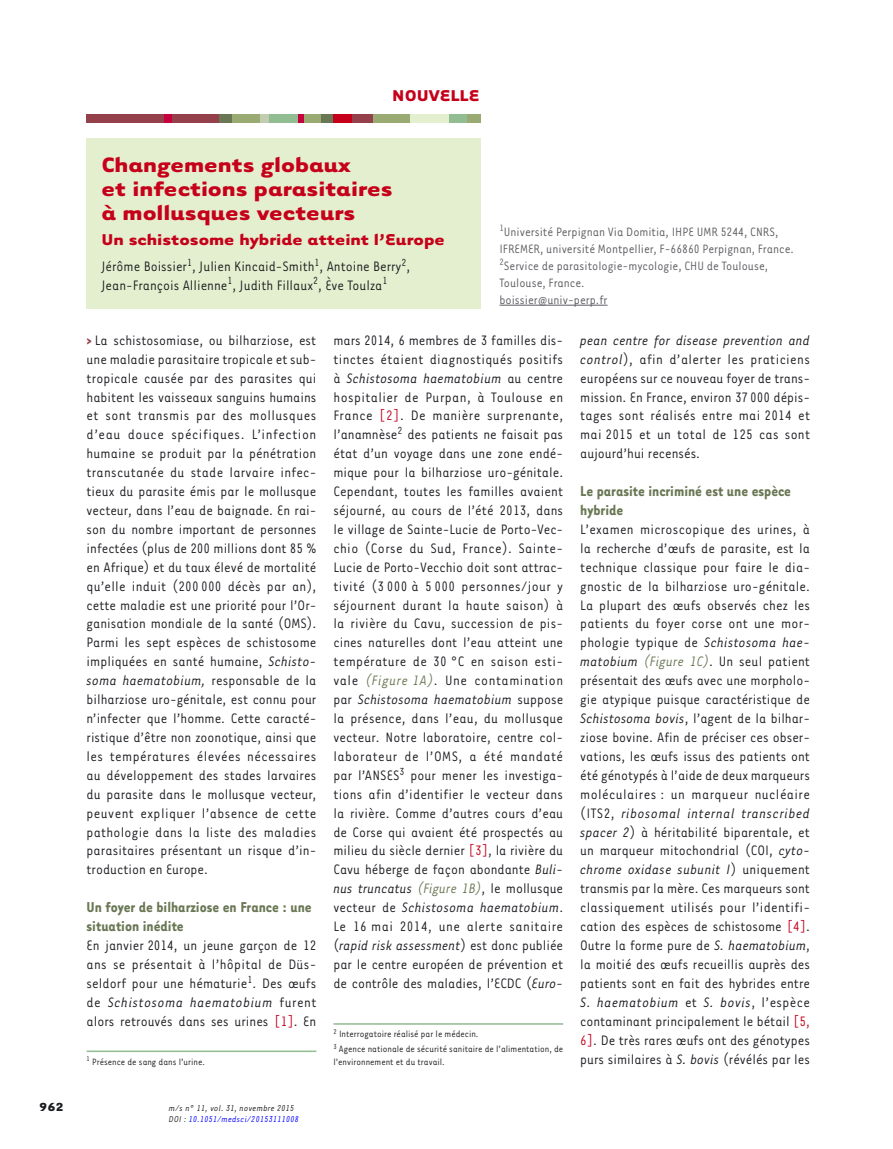
<style>
.page{position:relative;width:893px;height:1149px;background:#fff}
.page>*{position:absolute;margin:0;border:0;box-sizing:border-box;transform-origin:0 0}
.t1{font:700 24px/24px "Tarzana Wide";color:#c6001a}
.t2{font:700 18px "Tarzana Wide";color:#c6001a}
.t3{font:700 16.5px/18.9px "Tarzana Narrow";color:#697754}
.t4{font:15.75px/18.9px "Tarzana Narrow";color:#1b1c20;text-align:justify}
.t5{font:13.95px/17px "Tarzana Narrow";color:#5c5b60}
.t6{font:700 13.5px "Tarzana Wide";color:#1b1c20}
.t7{font:10.5px/14.7px "Tarzana Narrow";color:#1b1c20}
.t8{font:italic 9.75px/11.7px "Tarzana Narrow";letter-spacing:.025em;color:#1b1c20}
.s1{font-weight:700;color:#95414c}
.s2{font-style:italic}
.s3{color:#c4001e}
.s4{color:#00f}
.s5{font-style:italic;color:#697754}
</style>
<div class="page">
<hr style="left:499px;top:305px;width:108px;height:1px;background:#5c5b60">
<hr style="left:87px;top:1050px;width:229px;height:1px;background:#92bc91">
<hr style="left:333px;top:1022px;width:230px;height:2px;background:#92bc91">
<div style="left:87px;top:138px;width:394px;height:170px;background:#e3efce"></div>
<div style="left:87px;top:115px;width:133px;height:8px;background:#95414c"></div>
<div style="left:219px;top:115px;width:27px;height:8px;background:#697754"></div>
<div style="left:319px;top:115px;width:14px;height:8px;background:#697754"></div>
<div style="left:232px;top:115px;width:30px;height:8px;background:#9aaa73"></div>
<div style="left:268px;top:115px;width:30px;height:8px;background:#92bc91"></div>
<div style="left:448px;top:115px;width:20px;height:8px;background:#92bc91"></div>
<div style="left:302px;top:115px;width:18px;height:8px;background:#9aaa73"></div>
<div style="left:467px;top:115px;width:14px;height:8px;background:#9aaa73"></div>
<div style="left:371px;top:115px;width:39px;height:8px;background:#9aaa73"></div>
<div style="left:410px;top:115px;width:38px;height:8px;background:#e3efce"></div>
<div style="left:260px;top:115px;width:9px;height:8px;background:#c2ccb0"></div>
<div style="left:164px;top:115px;width:7px;height:8px;background:#c6003c"></div>
<div style="left:298px;top:115px;width:6px;height:8px;background:#c6003c"></div>
<div style="left:333px;top:115px;width:27px;height:8px;background:#c6001a"></div>
<div style="left:351px;top:115px;width:21px;height:8px;background:#95414c"></div>
<p class="t2" style="left:392px;top:88px;width:89px">NOUVELLE</p>
<h1 class="t1" style="left:101px;top:155px;width:292px">Changements globaux<br>et infections parasitaires à mollusques vecteurs</h1>
<p class="t2" style="left:101px;top:232px;width:345px">Un schistosome hybride atteint l’Europe</p>
<p class="t4" style="left:101px;top:257px;width:310px">Jérôme Boissier<sup>1</sup>, Julien Kincaid-Smith<sup>1</sup>, Antoine Berry<sup>2</sup>,<br>Jean-François Allienne<sup>1</sup>, Judith Fillaux<sup>2</sup>, Ève Toulza<sup>1</sup></p>
<p class="t5" style="left:499px;top:224px;width:296px"><sup>1</sup>Université Perpignan Via Domitia, IHPE UMR 5244, CNRS, IFREMER, université Montpellier, F-66860 Perpignan, France.<br><sup>2</sup>Service de parasitologie-mycologie, CHU de Toulouse, Toulouse, France.<br>boissier@univ-perp.fr</p>
<p class="t4" style="left:87px;top:331px;width:231px"><span class="s1">&gt;</span> La schistosomiase, ou bilharziose, est une maladie parasitaire tropicale et sub&shy;tropicale causée par des parasites qui habitent les vaisseaux sanguins humains et sont transmis par des mollusques d’eau douce spécifiques. L’infection humaine se produit par la pénétration transcutanée du stade larvaire infec&shy;tieux du parasite émis par le mollusque vecteur, dans l’eau de baignade. En rai&shy;son du nombre important de personnes infectées (plus de 200 millions dont 85 % en Afrique) et du taux élevé de mortalité qu’elle induit (200 000 décès par an), cette maladie est une priorité pour l’Or&shy;ganisation mondiale de la santé (OMS).<br>Parmi les sept espèces de schistosome impliquées en santé humaine, <span class="s2">Schisto&shy;soma haematobium,</span> responsable de la bilharziose uro-génitale, est connu pour n’infecter que l’homme. Cette caracté&shy;ristique d’être non zoonotique, ainsi que les températures élevées nécessaires au développement des stades larvaires du parasite dans le mollusque vecteur, peuvent expliquer l’absence de cette pathologie dans la liste des maladies parasitaires présentant un risque d’in&shy;troduction en Europe.</p>
<p class="t3" style="left:87px;top:898px;width:226px">Un foyer de bilharziose en France : une situation inédite</p>
<p class="t4" style="left:87px;top:936px;width:231px">En janvier 2014, un jeune garçon de 12 ans se présentait à l’hôpital de Düs&shy;seldorf pour une hématurie<sup>1</sup>. Des œufs de <span class="s2">Schistosoma haematobium</span> furent alors retrouvés dans ses urines <span class="s3">[1]</span>. En</p>
<p class="t7" style="left:87px;top:1054px;width:120px"><sup>1</sup> Présence de sang dans l’urine.</p>
<p class="t6" style="left:39px;top:1101px;width:26px">962</p>
<p class="t8" style="left:169px;top:1102px;width:131px">m/s n° 11, vol. 31, novembre 2015<br>DOI : <span class="s4">10.1051/medsci/20153111008</span></p>
<p class="t4" style="left:333px;top:331px;width:231px">mars 2014, 6 membres de 3 familles dis&shy;tinctes étaient diagnostiqués positifs à <span class="s2">Schistosoma haematobium</span> au centre hospitalier de Purpan, à Toulouse en France <span class="s3">[2]</span>. De manière surprenante, l’anamnèse<sup>2</sup> des patients ne faisait pas état d’un voyage dans une zone endé&shy;mique pour la bilharziose uro-génitale.<br>Cependant, toutes les familles avaient séjourné, au cours de l’été 2013, dans le village de Sainte-Lucie de Porto-Vec&shy;chio (Corse du Sud, France). Sainte-Lucie de Porto-Vecchio doit sont attrac&shy;tivité (3 000 à 5 000 personnes/jour y séjournent durant la haute saison) à la rivière du Cavu, succession de pis&shy;cines naturelles dont l’eau atteint une température de 30 °C en saison esti&shy;vale <span class="s5">(Figure 1A)</span>. Une contamination par <span class="s2">Schistosoma haematobium</span> suppose la présence, dans l’eau, du mollusque vecteur. Notre laboratoire, centre col&shy;laborateur de l’OMS, a été mandaté par l’ANSES<sup>3</sup> pour mener les investiga&shy;tions afin d’identifier le vecteur dans la rivière. Comme d’autres cours d’eau de Corse qui avaient été prospectés au milieu du siècle dernier <span class="s3">[3]</span>, la rivière du Cavu héberge de façon abondante <span class="s2">Buli&shy;nus truncatus</span> <span class="s5">(Figure 1B)</span>, le mollusque vecteur de <span class="s2">Schistosoma haematobium</span>.<br>Le 16 mai 2014, une alerte sanitaire (<span class="s2">rapid risk assessment</span>) est donc publiée par le centre européen de prévention et de contrôle des maladies, l’ECDC (<span class="s2">Euro-</span></p>
<p class="t7" style="left:333px;top:1027px;width:231px"><sup>2</sup> Interrogatoire réalisé par le médecin.<br><sup>3</sup> Agence nationale de sécurité sanitaire de l’alimentation, de</p>
<p class="t7" style="left:333px;top:1054px;width:113px">l’environnement et du travail.</p>
<p class="t4" style="left:580px;top:331px;width:231px"><span class="s2">pean centre for disease prevention and control</span>), afin d’alerter les praticiens européens sur ce nouveau foyer de trans&shy;mission. En France, environ 37 000 dépis&shy;tages sont réalisés entre mai 2014 et mai 2015 et un total de 125 cas sont aujourd’hui recensés.</p>
<p class="t3" style="left:580px;top:482px;width:212px">Le parasite incriminé est une espèce hybride</p>
<p class="t4" style="left:580px;top:520px;width:231px">L’examen microscopique des urines, à la recherche d’œufs de parasite, est la technique classique pour faire le dia&shy;gnostic de la bilharziose uro-génitale.<br>La plupart des œufs observés chez les patients du foyer corse ont une mor&shy;phologie typique de <span class="s2">Schistosoma hae&shy;matobium</span> <span class="s5">(Figure 1C)</span>. Un seul patient présentait des œufs avec une morpholo&shy;gie atypique puisque caractéristique de <span class="s2">Schistosoma bovis</span>, l’agent de la bilhar&shy;ziose bovine. Afin de préciser ces obser&shy;vations, les œufs issus des patients ont été génotypés à l’aide de deux marqueurs moléculaires : un marqueur nucléaire (ITS2, <span class="s2">ribosomal internal transcribed spacer 2</span>) à héritabilité biparentale, et un marqueur mitochondrial (COI, <span class="s2">cyto&shy;chrome oxidase subunit I</span>) uniquement transmis par la mère. Ces marqueurs sont classiquement utilisés pour l’identifi&shy;cation des espèces de schistosome <span class="s3">[4]</span>.<br>Outre la forme pure de <span class="s2">S. haematobium</span>, la moitié des œufs recueillis auprès des patients sont en fait des hybrides entre <span class="s2">S. haematobium</span> et <span class="s2">S. bovis</span>, l’espèce contaminant principalement le bétail <span class="s3">[5, 6]</span>. De très rares œufs ont des génotypes purs similaires à <span class="s2">S. bovis</span> (révélés par les</p>
</div>
